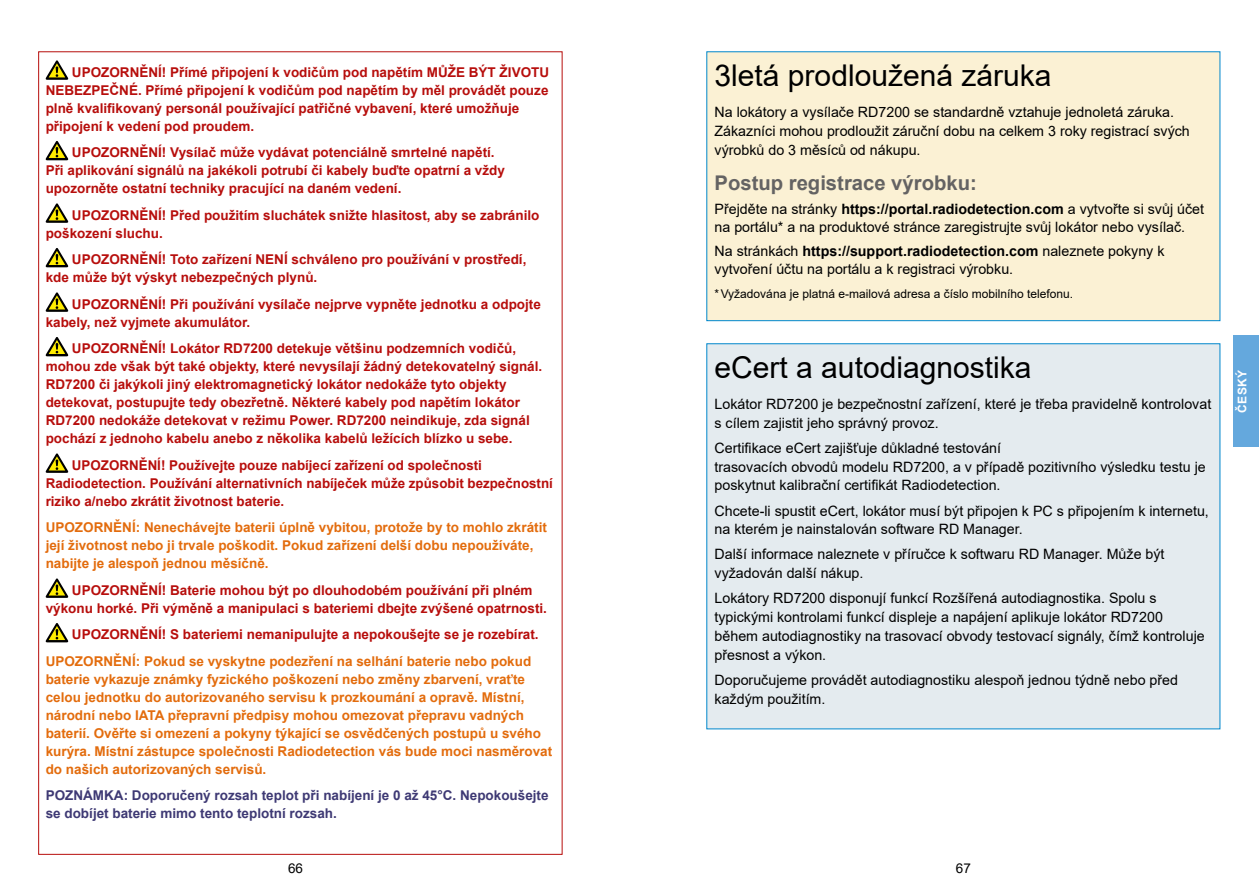
<style>
.page{position:relative;width:1259px;height:893px;background:#fff}
.page>*{position:absolute;margin:0;border:0;box-sizing:border-box;transform-origin:0 0}
.t1{font:30px "Arial";color:#000}
.t2{font:700 20.25px "Arial";color:#646363}
.t3{font:14.25px/18.8px "Arial";color:#000}
.t4{font:700 13.5px/18px "Arial";color:#b70e0c}
.t5{font:700 13.5px/18px "Arial";color:#e36c0d}
.t6{font:700 13.5px/18px "Arial";color:#3e3974}
.t7{font:13.5px "Arial";color:#000}
.t8{font:12px "Arial";color:#000}
.t9{font:700 12px "Arial";letter-spacing:.035em;color:#fff}
.s1{font-weight:700}
</style>
<div class="page">
<div style="left:1233px;top:335px;width:26px;height:111px;background:#64a8dd"></div>
<svg style="left:46px;top:60px;width:22px;height:20px"></svg>
<svg style="left:46px;top:141px;width:22px;height:19px"></svg>
<svg style="left:46px;top:203px;width:22px;height:20px"></svg>
<svg style="left:46px;top:248px;width:22px;height:19px"></svg>
<svg style="left:46px;top:292px;width:22px;height:20px"></svg>
<svg style="left:46px;top:337px;width:22px;height:19px"></svg>
<svg style="left:46px;top:453px;width:22px;height:20px"></svg>
<svg style="left:46px;top:578px;width:22px;height:20px"></svg>
<svg style="left:46px;top:623px;width:22px;height:19px"></svg>
<div style="left:706px;top:343px;width:514px;height:386px;background:#e4ebef"></div>
<div style="left:706px;top:51px;width:514px;height:270px;background:#fbf1d4;border:1px solid #0087cc"></div>
<p class="t4" style="left:46px;top:63px;width:505px;text-indent:26px">UPOZORNĚNÍ! Přímé připojení k vodičům pod napětím MŮŽE BÝT ŽIVOTU NEBEZPEČNÉ. Přímé připojení k vodičům pod napětím by měl provádět pouze plně kvalifikovaný personál používající patřičné vybavení, které umožňuje připojení k vedení pod proudem.</p>
<p class="t4" style="left:46px;top:144px;width:461px;text-indent:26px">UPOZORNĚNÍ! Vysílač může vydávat potenciálně smrtelné napětí.<br>Při aplikování signálů na jakékoli potrubí či kabely buďte opatrní a vždy upozorněte ostatní techniky pracující na daném vedení.</p>
<p class="t4" style="left:46px;top:206px;width:495px;text-indent:26px">UPOZORNĚNÍ! Před použitím sluchátek snižte hlasitost, aby se zabránilo poškození sluchu.</p>
<p class="t4" style="left:46px;top:251px;width:482px;text-indent:26px">UPOZORNĚNÍ! Toto zařízení NENÍ schváleno pro používání v prostředí, kde může být výskyt nebezpečných plynů.</p>
<p class="t4" style="left:46px;top:295px;width:497px;text-indent:26px">UPOZORNĚNÍ! Při používání vysílače nejprve vypněte jednotku a odpojte kabely, než vyjmete akumulátor.</p>
<p class="t4" style="left:46px;top:340px;width:498px;text-indent:26px">UPOZORNĚNÍ! Lokátor RD7200 detekuje většinu podzemních vodičů, mohou zde však být také objekty, které nevysílají žádný detekovatelný signál.<br>RD7200 či jakýkoli jiný elektromagnetický lokátor nedokáže tyto objekty detekovat, postupujte tedy obezřetně. Některé kabely pod napětím lokátor RD7200 nedokáže detekovat v režimu Power. RD7200 neindikuje, zda signál pochází z jednoho kabelu anebo z několika kabelů ležících blízko u sebe.</p>
<p class="t4" style="left:46px;top:456px;width:509px;text-indent:26px">UPOZORNĚNÍ! Používejte pouze nabíjecí zařízení od společnosti<br>Radiodetection. Používání alternativních nabíječek může způsobit bezpečnostní riziko a/nebo zkrátit životnost baterie.</p>
<p class="t5" style="left:46px;top:519px;width:503px">UPOZORNĚNÍ: Nenechávejte baterii úplně vybitou, protože by to mohlo zkrátit její životnost nebo ji trvale poškodit. Pokud zařízení delší dobu nepoužíváte, nabijte je alespoň jednou měsíčně.</p>
<p class="t4" style="left:46px;top:581px;width:503px;text-indent:26px">UPOZORNĚNÍ! Baterie mohou být po dlouhodobém používání při plném výkonu horké. Při výměně a manipulaci s bateriemi dbejte zvýšené opatrnosti.</p>
<p class="t4" style="left:72px;top:626px;width:468px">UPOZORNĚNÍ! S bateriemi nemanipulujte a nepokoušejte se je rozebírat.</p>
<p class="t5" style="left:46px;top:652px;width:508px">UPOZORNĚNÍ: Pokud se vyskytne podezření na selhání baterie nebo pokud baterie vykazuje známky fyzického poškození nebo změny zbarvení, vraťte celou jednotku do autorizovaného servisu k prozkoumání a opravě. Místní, národní nebo IATA přepravní předpisy mohou omezovat přepravu vadných baterií. Ověřte si omezení a pokyny týkající se osvědčených postupů u svého kurýra. Místní zástupce společnosti Radiodetection vás bude moci nasměrovat do našich autorizovaných servisů.</p>
<p class="t6" style="left:46px;top:787px;width:504px">POZNÁMKA: Doporučený rozsah teplot při nabíjení je 0 až 45°C. Nepokoušejte se dobíjet baterie mimo tento teplotní rozsah.</p>
<h1 class="t1" style="left:714px;top:55px;width:338px">3letá prodloužená záruka</h1>
<p class="t3" style="left:714px;top:103px;width:477px">Na lokátory a vysílače RD7200 se standardně vztahuje jednoletá záruka.<br>Zákazníci mohou prodloužit záruční dobu na celkem 3 roky registrací svých výrobků do 3 měsíců od nákupu.</p>
<h2 class="t2" style="left:714px;top:168px;width:264px">Postup registrace výrobku:</h2>
<p class="t3" style="left:714px;top:200px;width:491px;line-height:18px">Přejděte na stránky <span class="s1">https://portal.radiodetection.com</span> a vytvořte si svůj účet na portálu* a na produktové stránce zaregistrujte svůj lokátor nebo vysílač.</p>
<p class="t3" style="left:714px;top:242px;width:451px;line-height:18px">Na stránkách <span class="s1">https://support.radiodetection.com</span> naleznete pokyny k vytvoření účtu na portálu a k registraci výrobku.</p>
<p class="t8" style="left:714px;top:286px;width:360px">*Vyžadována je platná e-mailová adresa a číslo mobilního telefonu.</p>
<h1 class="t1" style="left:714px;top:347px;width:318px">eCert a autodiagnostika</h1>
<p class="t3" style="left:714px;top:395px;width:498px">Lokátor RD7200 je bezpečnostní zařízení, které je třeba pravidelně kontrolovat s cílem zajistit jeho správný provoz.</p>
<p class="t3" style="left:714px;top:438px;width:493px">Certifikace eCert zajišťuje důkladné testování<br>trasovacích obvodů modelu RD7200, a v případě pozitivního výsledku testu je poskytnut kalibrační certifikát Radiodetection.</p>
<p class="t3" style="left:714px;top:501px;width:496px">Chcete-li spustit eCert, lokátor musí být připojen k PC s připojením k internetu, na kterém je nainstalován software RD Manager.</p>
<p class="t3" style="left:714px;top:545px;width:451px">Další informace naleznete v příručce k softwaru RD Manager. Může být vyžadován další nákup.</p>
<p class="t3" style="left:714px;top:589px;width:492px">Lokátory RD7200 disponují funkcí Rozšířená autodiagnostika. Spolu s typickými kontrolami funkcí displeje a napájení aplikuje lokátor RD7200 během autodiagnostiky na trasovací obvody testovací signály, čímž kontroluje přesnost a výkon.</p>
<p class="t3" style="left:714px;top:670px;width:465px">Doporučujeme provádět autodiagnostiku alespoň jednou týdně nebo před každým použitím.</p>
<p class="t7" style="left:288px;top:859px;width:17px">66</p>
<p class="t7" style="left:956px;top:859px;width:17px">67</p>
<p class="t9" style="left:1233px;top:413px;width:45px;rotate:-90deg">ČESKÝ</p>
</div>
